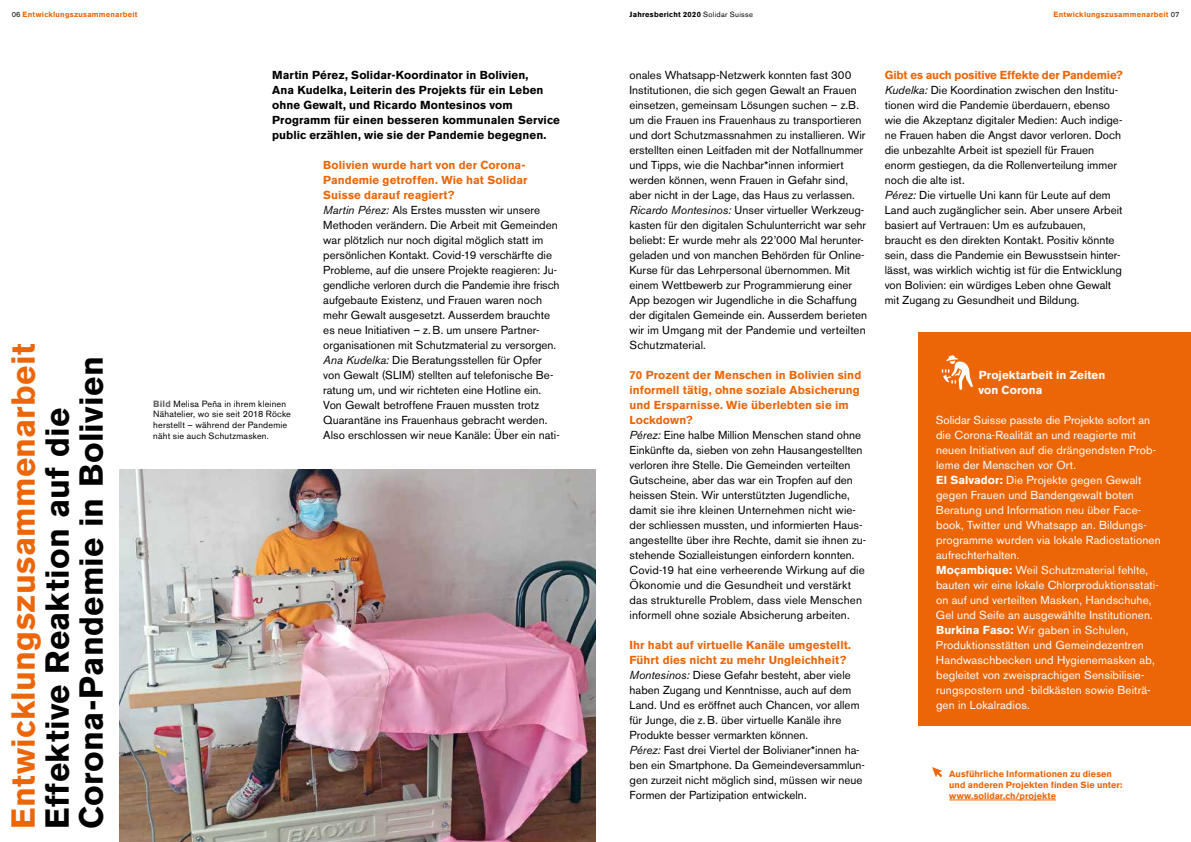
<style>
.page{position:relative;width:1191px;height:842px;background:#fff}
.page>*{position:absolute;margin:0;border:0;box-sizing:border-box;transform-origin:0 0}
.t1{font:700 33px/34px "Akzidenz Grotesk BE";letter-spacing:.01em;color:#000}
.t2{font:700 33px "Akzidenz Grotesk BE";letter-spacing:.01em;color:#ec6608}
.t3{font:11.5px/15px "Akzidenz Grotesk BE";color:#000}
.t4{font:11.5px/15px "Akzidenz Grotesk BE";letter-spacing:.01em;color:#fff}
.t5{font:700 11.5px/15px "Akzidenz Grotesk BE";letter-spacing:.01em;color:#000}
.t6{font:700 11.5px/15px "Akzidenz Grotesk BE";letter-spacing:.01em;color:#fff}
.t7{font:9px/10.8px "Akzidenz Grotesk BE";letter-spacing:.02em;color:#000}
.t8{font:700 9px/10.8px "Akzidenz Grotesk BE";letter-spacing:.005em;color:#ec6608}
.t9{font:700 7.5px "Akzidenz Grotesk BE";letter-spacing:.035em;color:#ec6608}
.t10{font:700 7.5px "Akzidenz Grotesk BE";letter-spacing:.04em;color:#000}
.s1{font-weight:400;color:#000}
.s2{font-weight:400}
.s3{font-weight:700;color:#646363}
.s4{font-weight:700;color:#ec6608}
.s5{font-style:italic}
.s6{font-weight:700}
</style>
<div class="page">
<img style="left:119px;top:469px;width:476px;height:373px">
<div style="left:919px;top:332px;width:272px;height:394px;background:#ec6608"></div>
<svg style="left:941px;top:355px;width:32px;height:35px"></svg>
<hr style="left:949px;top:800px;width:107px;height:1px;background:#ec6608">
<svg style="left:932px;top:767px;width:10px;height:10px"></svg>
<p class="t9" style="left:12px;top:10px;width:127px"><span class="s1">06</span> Entwicklungszusammenarbeit</p>
<p class="t10" style="left:629px;top:10px;width:125px">Jahresbericht 2020 <span class="s2">Solidar Suisse</span></p>
<p class="t9" style="left:1053px;top:10px;width:128px">Entwicklungszusammenarbeit <span class="s1">07</span></p>
<h1 class="t2" style="left:4px;top:829px;width:487px;rotate:-90deg">Entwicklungszusammenarbeit</h1>
<h1 class="t1" style="left:40px;top:829px;width:474px;rotate:-90deg">Effektive Reaktion auf die<br>Corona-Pandemie in Bolivien</h1>
<p class="t5" style="left:272px;top:68px;width:289px">Martin Pérez, Solidar-Koordinator in Bolivien,<br>Ana Kudelka, Leiterin des Projekts für ein Leben ohne Gewalt, und Ricardo Montesinos vom Programm für einen besseren kommunalen Service public erzählen, wie sie der Pandemie begegnen.</p>
<p class="t7" style="left:153px;top:398px;width:139px"><span class="s3">Bild</span> Melisa Peña in ihrem kleinen<br>Nähatelier, wo sie seit 2018 Röcke herstellt – während der Pandemie näht sie auch Schutzmasken.</p>
<p class="t3" style="left:323px;top:158px;width:238px"><span class="s4">Bolivien wurde hart von der Corona-Pandemie getroffen. Wie hat Solidar Suisse darauf reagiert?<br></span><span class="s5">Martin Pérez:</span> Als Erstes mussten wir unsere Methoden verändern. Die Arbeit mit Gemeinden war plötzlich nur noch digital möglich statt im persönlichen Kontakt. Covid-19 verschärfte die Probleme, auf die unsere Projekte reagieren: Ju&shy;gendliche verloren durch die Pandemie ihre frisch aufgebaute Existenz, und Frauen waren noch mehr Gewalt ausgesetzt. Ausserdem brauchte es neue Initiativen – z. B. um unsere Partner&shy;organisationen mit Schutzmaterial zu versorgen.<br><span class="s5">Ana Kudelka:</span> Die Beratungsstellen für Opfer von Gewalt (SLIM) stellten auf telefonische Be&shy;ratung um, und wir richteten eine Hotline ein.<br>Von Gewalt betroffene Frauen mussten trotz Quarantäne ins Frauenhaus gebracht werden.<br>Also erschlossen wir neue Kanäle: Über ein nati-</p>
<p class="t3" style="left:629px;top:68px;width:239px">onales Whatsapp-Netzwerk konnten fast 300<br>Institutionen, die sich gegen Gewalt an Frauen einsetzen, gemeinsam Lösungen suchen – z.B. um die Frauen ins Frauenhaus zu transportieren und dort Schutzmassnahmen zu installieren. Wir erstellten einen Leitfaden mit der Notfallnummer und Tipps, wie die Nachbar*innen informiert werden können, wenn Frauen in Gefahr sind, aber nicht in der Lage, das Haus zu verlassen.<br><span class="s5">Ricardo Montesinos:</span> Unser virtueller Werkzeug&shy;kasten für den digitalen Schulunterricht war sehr beliebt: Er wurde mehr als 22’000 Mal herunter&shy;geladen und von manchen Behörden für Online-Kurse für das Lehrpersonal übernommen. Mit einem Wettbewerb zur Programmierung einer App bezogen wir Jugendliche in die Schaffung der digitalen Gemeinde ein. Ausserdem berieten wir im Umgang mit der Pandemie und verteilten Schutzmaterial.</p>
<p class="t3" style="left:629px;top:367px;width:238px"><span class="s4">70 Prozent der Menschen in Bolivien sind informell tätig, ohne soziale Absicherung und Ersparnisse. Wie überlebten sie im Lockdown?<br></span><span class="s5">Pérez:</span> Eine halbe Million Menschen stand ohne Einkünfte da, sieben von zehn Hausangestellten verloren ihre Stelle. Die Gemeinden verteilten Gutscheine, aber das war ein Tropfen auf den heissen Stein. Wir unterstützten Jugendliche, damit sie ihre kleinen Unternehmen nicht wie&shy;der schliessen mussten, und informierten Haus&shy;angestellte über ihre Rechte, damit sie ihnen zu&shy;stehende Sozialleistungen einfordern konnten.<br>Covid-19 hat eine verheerende Wirkung auf die Ökonomie und die Gesundheit und verstärkt das strukturelle Problem, dass viele Menschen informell ohne soziale Absicherung arbeiten.</p>
<p class="t3" style="left:629px;top:637px;width:237px"><span class="s4">Ihr habt auf virtuelle Kanäle umgestellt.<br>Führt dies nicht zu mehr Ungleichheit?<br></span><span class="s5">Montesinos:</span> Diese Gefahr besteht, aber viele haben Zugang und Kenntnisse, auch auf dem Land. Und es eröffnet auch Chancen, vor allem für Junge, die z. B. über virtuelle Kanäle ihre Produkte besser vermarkten können.<br><span class="s5">Pérez:</span> Fast drei Viertel der Bolivianer*innen ha&shy;ben ein Smartphone. Da Gemeindeversammlun&shy;gen zurzeit nicht möglich sind, müssen wir neue Formen der Partizipation entwickeln.</p>
<p class="t3" style="left:884px;top:67px;width:240px"><span class="s4">Gibt es auch positive Effekte der Pandemie?<br></span><span class="s5">Kudelka:</span> Die Koordination zwischen den Institu&shy;tionen wird die Pandemie überdauern, ebenso wie die Akzeptanz digitaler Medien: Auch indige&shy;ne Frauen haben die Angst davor verloren. Doch die unbezahlte Arbeit ist speziell für Frauen enorm gestiegen, da die Rollenverteilung immer noch die alte ist.<br><span class="s5">Pérez:</span> Die virtuelle Uni kann für Leute auf dem Land auch zugänglicher sein. Aber unsere Arbeit basiert auf Vertrauen: Um es aufzubauen, braucht es den direkten Kontakt. Positiv könnte sein, dass die Pandemie ein Bewusstsein hinter&shy;lässt, was wirklich wichtig ist für die Entwicklung von Bolivien: ein würdiges Leben ohne Gewalt mit Zugang zu Gesundheit und Bildung.</p>
<p class="t6" style="left:978px;top:368px;width:129px">Projektarbeit in Zeiten von Corona</p>
<p class="t4" style="left:935px;top:413px;width:226px">Solidar Suisse passte die Projekte sofort an die Corona-Realität an und reagierte mit neuen Initiativen auf die drängendsten Prob&shy;leme der Menschen vor Ort.<br><span class="s6">El Salvador:</span> Die Projekte gegen Gewalt gegen Frauen und Bandengewalt boten Beratung und Information neu über Face&shy;book, Twitter und Whatsapp an. Bildungs&shy;programme wurden via lokale Radiostationen aufrechterhalten.<br><span class="s6">Moçambique:</span> Weil Schutzmaterial fehlte, bauten wir eine lokale Chlorproduktionsstati&shy;on auf und verteilten Masken, Handschuhe, Gel und Seife an ausgewählte Institutionen.<br><span class="s6">Burkina Faso:</span> Wir gaben in Schulen, Produktionsstätten und Gemeindezentren Handwaschbecken und Hygienemasken ab, begleitet von zweisprachigen Sensibilisie&shy;rungspostern und -bildkästen sowie Beiträ&shy;gen in Lokalradios.</p>
<p class="t8" style="left:949px;top:769px;width:175px">Ausführliche Informationen zu diesen und anderen Projekten finden Sie unter: www.solidar.ch/projekte</p>
</div>
